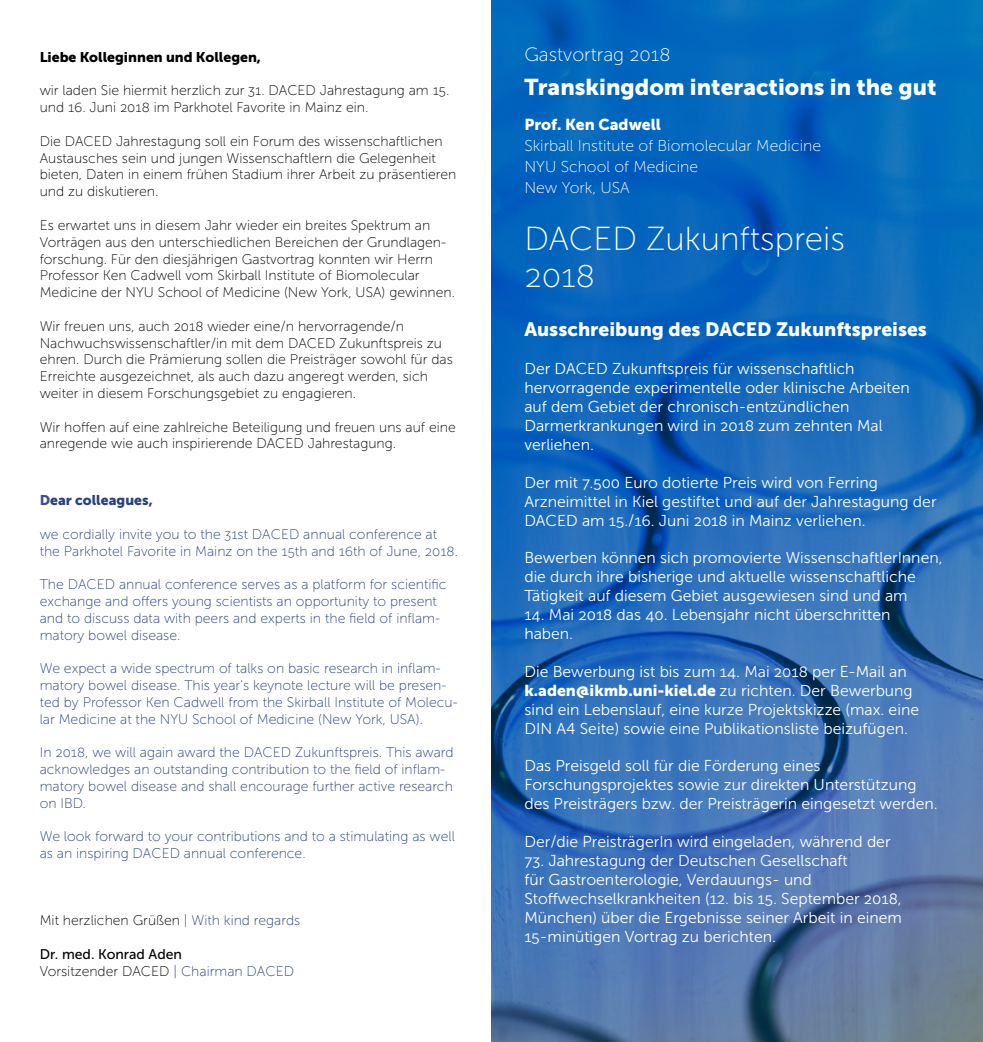
<style>
.page{position:relative;width:983px;height:1042px;background:#fff}
.page>*{position:absolute;margin:0;border:0;box-sizing:border-box;transform-origin:0 0}
.t1{font:33.25px/36.8px "Museo Sans 100";color:#fff}
.t2{font:22.75px "Museo Sans 900";color:#fff}
.t3{font:19.25px "Museo Sans 900";color:#fff}
.t4{font:19.25px "Museo Sans 100";color:#fff}
.t5{font:15.75px/18.9px "Museo Sans 300";color:#fff}
.t6{font:15.75px/21px "Museo Sans 100";color:#fff}
.t7{font:15.75px "Museo Sans 900";color:#fff}
.t8{font:14px/16.8px "Museo Sans 100";color:#000}
.t9{font:14px/16.8px "Museo Sans 100";color:#29407c}
.t10{font:14px "Museo Sans 900";color:#000}
.t11{font:14px "Museo Sans 500";color:#000}
.t12{font:14px "Museo Sans 900";color:#29407c}
.s1{color:#444991}
.s2{color:#29407c}
.s3{font-family:"Museo Sans 300"}
</style>
<div class="page">
<svg style="left:491px;top:0;width:491px;height:1042px;background:#246cb6"></svg>
<p class="t10" style="left:40px;top:49px;width:223px">Liebe Kolleginnen und Kollegen,</p>
<p class="t8" style="left:40px;top:82px;width:411px">wir laden Sie hiermit herzlich zur 31. DACED Jahrestagung am 15. und 16. Juni 2018 im Parkhotel Favorite in Mainz ein.</p>
<p class="t8" style="left:40px;top:133px;width:418px">Die DACED Jahrestagung soll ein Forum des wissenschaftlichen Austausches sein und jungen Wissenschaftlern die Gelegenheit bieten, Daten in einem frühen Stadium ihrer Arbeit zu präsentieren und zu diskutieren.</p>
<p class="t8" style="left:40px;top:217px;width:417px">Es erwartet uns in diesem Jahr wieder ein breites Spektrum an Vorträgen aus den unterschiedlichen Bereichen der Grundlagen&shy;forschung. Für den diesjährigen Gastvortrag konnten wir Herrn Professor Ken Cadwell vom Skirball Institute of Biomolecular Medicine der NYU School of Medicine (New York, USA) gewinnen.</p>
<p class="t8" style="left:40px;top:318px;width:414px">Wir freuen uns, auch 2018 wieder eine/n hervorragende/n Nachwuchswissenschaftler/in mit dem DACED Zukunftspreis zu ehren. Durch die Prämierung sollen die Preisträger sowohl für das Erreichte ausgezeichnet, als auch dazu angeregt werden, sich weiter in diesem Forschungsgebiet zu engagieren.</p>
<p class="t8" style="left:40px;top:418px;width:417px">Wir hoffen auf eine zahlreiche Beteiligung und freuen uns auf eine anregende wie auch inspirierende DACED Jahrestagung.</p>
<p class="t12" style="left:40px;top:492px;width:114px"><span class="s1">D</span>ear colleagues,</p>
<p class="t9" style="left:40px;top:526px;width:419px">we cordially invite you to the 31st DACED annual conference at the Parkhotel Favorite in Mainz on the 15th and 16th of June, 2018.</p>
<p class="t9" style="left:40px;top:576px;width:408px">The DACED annual conference serves as a platform for scientific exchange and offers young scientists an opportunity to present and to discuss data with peers and experts in the field of inflam&shy;matory bowel disease.</p>
<p class="t9" style="left:40px;top:660px;width:419px">We expect a wide spectrum of talks on basic research in inflam&shy;matory bowel disease. This year‘s keynote lecture will be presen&shy;ted by Professor Ken Cadwell from the Skirball Institute of Molecu&shy;lar Medicine at the NYU School of Medicine (New York, USA).</p>
<p class="t9" style="left:40px;top:744px;width:415px">In 2018, we will again award the DACED Zukunftspreis. This award acknowledges an outstanding contribution to the field of inflam&shy;matory bowel disease and shall encourage further active research on IBD.</p>
<p class="t9" style="left:40px;top:828px;width:416px">We look forward to your contributions and to a stimulating as well as an inspiring DACED annual conference.</p>
<p class="t8" style="left:40px;top:912px;width:262px">Mit herzlichen Grüßen <span class="s2">| With kind regards</span></p>
<p class="t11" style="left:40px;top:946px;width:144px">Dr. med. Konrad Aden</p>
<p class="t8" style="left:40px;top:962px;width:256px">Vorsitzender DACED <span class="s2">| Chairman DACED</span></p>
<p class="t4" style="left:524px;top:45px;width:148px">Gastvortrag 2018</p>
<h2 class="t2" style="left:524px;top:74px;width:413px">Transkingdom interactions in the gut</h2>
<p class="t7" style="left:524px;top:115px;width:138px">Prof. Ken Cadwell</p>
<p class="t6" style="left:524px;top:135px;width:298px">Skirball Institute of Biomolecular Medicine<br>NYU School of Medicine<br>New York, USA</p>
<h1 class="t1" style="left:524px;top:221px;width:322px">DACED Zukunftspreis<br>2018</h1>
<p class="t3" style="left:524px;top:318px;width:404px">Ausschreibung des DACED Zukunftspreises</p>
<p class="t5" style="left:524px;top:360px;width:387px">Der DACED Zukunftspreis für wissenschaftlich hervorragende experimentelle oder klinische Arbeiten auf dem Gebiet der chronisch-entzündlichen Darmerkrankungen wird in 2018 zum zehnten Mal verliehen.</p>
<p class="t5" style="left:524px;top:473px;width:413px">Der mit 7.500 Euro dotierte Preis wird von Ferring<br>Arzneimittel in Kiel gestiftet und auf der Jahrestagung der<br>DACED am 15./16. Juni 2018 in Mainz verliehen.</p>
<p class="t5" style="left:524px;top:549px;width:419px">Bewerben können sich promovierte WissenschaftlerInnen, die durch ihre bisherige und aktuelle wissenschaftliche<br>Tätigkeit auf diesem Gebiet ausgewiesen sind und am</p>
<p class="t5" style="left:524px;top:605px;width:367px">14. Mai 2018 das 40. Lebensjahr nicht überschritten haben.</p>
<p class="t5" style="left:524px;top:662px;width:384px">Die Bewerbung ist bis zum 14. Mai 2018 per E-Mail an</p>
<p class="t7" style="left:524px;top:681px;width:390px">k.aden@ikmb.uni-kiel.de <span class="s3">zu richten. Der Bewerbung</span></p>
<p class="t5" style="left:524px;top:700px;width:396px">sind ein Lebenslauf, eine kurze Projektskizze (max. eine<br>DIN A4 Seite) sowie eine Publikationsliste beizufügen.</p>
<p class="t5" style="left:524px;top:756px;width:415px">Das Preisgeld soll für die Förderung eines<br>Forschungsprojektes sowie zur direkten Unterstützung des Preisträgers bzw. der Preisträgerin eingesetzt werden.</p>
<p class="t5" style="left:524px;top:832px;width:367px">Der/die PreisträgerIn wird eingeladen, während der</p>
<p class="t5" style="left:524px;top:851px;width:379px">73. Jahrestagung der Deutschen Gesellschaft<br>für Gastroenterologie, Verdauungs- und Stoffwechselkrankheiten (12. bis 15. September 2018, München) über die Ergebnisse seiner Arbeit in einem 15-minütigen Vortrag zu berichten.</p>
</div>
